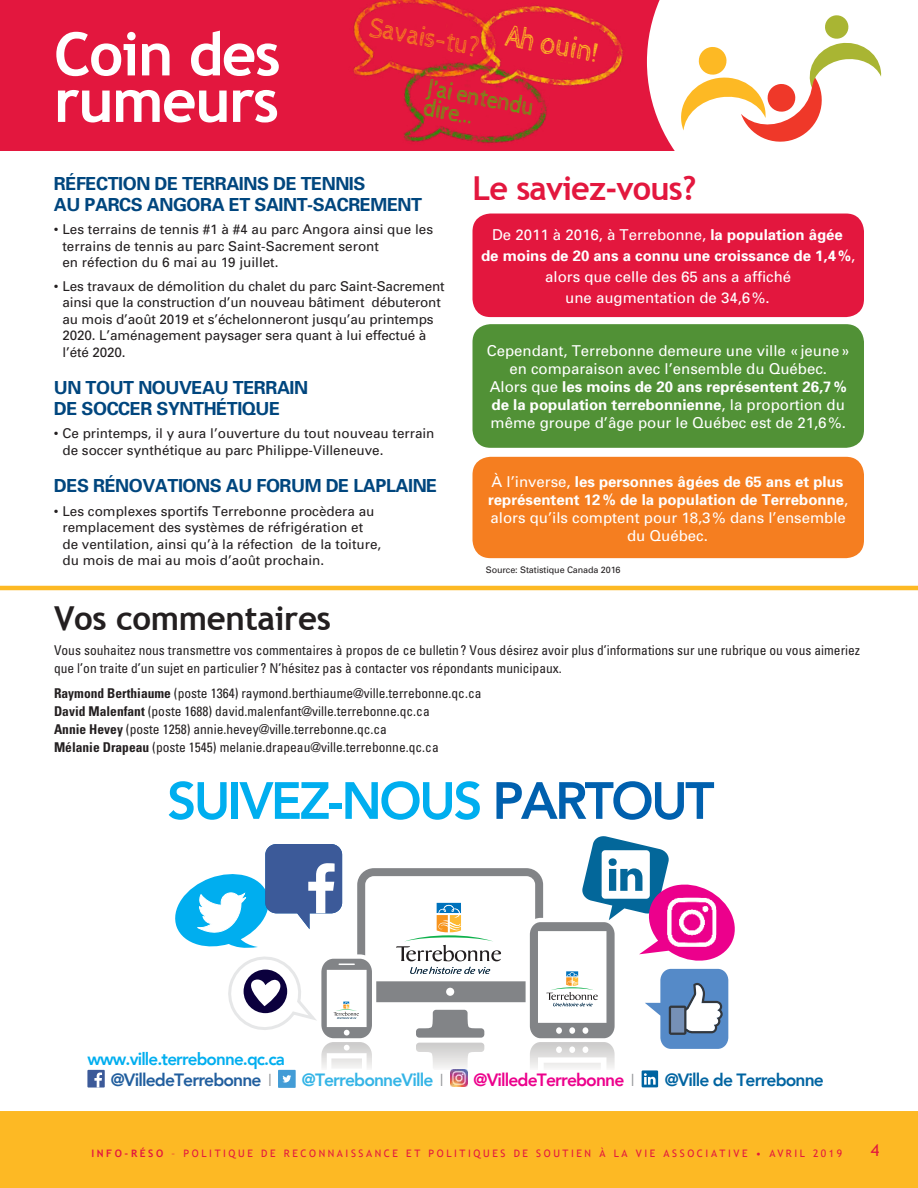
<style>
.page{position:relative;width:918px;height:1188px;background:#fff}
.page>*{position:absolute;margin:0;border:0;box-sizing:border-box;transform-origin:0 0}
.t1{font:700 60px/46.5px "Trebuchet MS";letter-spacing:-.025em;color:#fff}
.t2{font:800 51.9px "Avenir";letter-spacing:-.05em;color:#00aeef}
.t3{font:700 33px "Trebuchet MS";letter-spacing:-.01em;color:#231f20}
.t4{font:700 33px "Trebuchet MS";letter-spacing:-.025em;color:#e3173e}
.t5{font:31.65px "Cabin Sketch";color:#fdb924;scale:.88 1}
.t6{font:28.95px "Cabin Sketch";color:#f57e20;scale:.88 1}
.t7{font:25.65px/20px "Cabin Sketch";color:#5fa510;scale:.88 1}
.t8{font:700 18px/21px "Univers";letter-spacing:-.025em;color:#00467e}
.t9{font:800 17.7px "Avenir";letter-spacing:-.05em;color:#215e9e}
.t10{font:800 17.7px "Avenir";letter-spacing:-.05em;color:#ec008c}
.t11{font:800 17.7px "Avenir";letter-spacing:-.05em;color:#0064a1}
.t12{font:800 17.7px "Avenir";letter-spacing:-.05em;color:#34b4e6}
.t13{font:800 17.25px "Avenir";letter-spacing:-.05em;color:#00aeef}
.t14{font:16.5px "Trebuchet MS";color:#e3173e}
.t15{font:15px/18px "Univers";color:#fff;text-align:center}
.t16{font:700 15px/18px "Univers";color:#fff;text-align:center}
.t17{font:13.5px/16.5px "Univers";color:#231f20}
.t18{font:condensed 13.5px/18px "Univers";color:#231f20}
.t19{font:10.35px "Trebuchet MS";letter-spacing:.25em;color:#e3173e}
.t20{font:9px "Univers";letter-spacing:-.01em;color:#231f20}
.s1{font-weight:700}
.s2{font-weight:400}
.s3{color:#0060ae}
.s4{font-weight:300;font-size:17.25px;color:#97999c}
</style>
<div class="page">
<div style="left:0;top:0;width:918px;height:151px;background:#e3173e"></div>
<svg style="left:647px;top:0;width:271px;height:223px"></svg>
<div style="left:0;top:1110px;width:918px;height:78px;background:#fdb924"></div>
<img style="left:353px;top:0;width:270px;height:143px">
<svg style="left:678px;top:14px;width:203px;height:134px;background:#f8e5d0"></svg>
<hr style="left:0;top:1108px;width:918px;height:3px;background:#fff">
<div style="left:472px;top:214px;width:392px;height:103px;background:#e3173e;border-radius:18px"></div>
<div style="left:472px;top:324px;width:392px;height:124px;background:#519136;border-radius:18px"></div>
<div style="left:472px;top:457px;width:392px;height:101px;background:#f57e20;border-radius:18px"></div>
<hr style="left:0;top:586px;width:918px;height:4px;background:#fdb924">
<div style="left:88px;top:1070px;width:17px;height:17px;background:#3c5a99"></div>
<svg style="left:94px;top:1073px;width:8px;height:14px"></svg>
<div style="left:279px;top:1070px;width:17px;height:17px;background:#439cd6"></div>
<img style="left:450px;top:1085px;width:17px;height:2px">
<div style="left:642px;top:1070px;width:16px;height:17px;background:#0064a1"></div>
<svg style="left:175px;top:836px;width:560px;height:249px"></svg>
<h1 class="t1" style="left:54px;top:31px;width:228px">Coin des rumeurs</h1>
<h3 class="t6" style="left:373px;top:11px;width:129px;rotate:11deg">Savais-tu?</h3>
<h3 class="t5" style="left:510px;top:18px;width:108px;rotate:11deg">Ah ouin!</h3>
<h3 class="t7" style="left:430px;top:78px;width:125px;rotate:11deg">J’ai entendu dire...</h3>
<h3 class="t8" style="left:54px;top:173px;width:370px">RÉFECTION DE TERRAINS DE TENNIS<br>AU PARCS ANGORA ET SAINT-SACREMENT</h3>
<p class="t17" style="left:62px;top:221px;width:372px;text-indent:-8px">• Les terrains de tennis #1 à #4 au parc Angora ainsi que les terrains de tennis au parc Saint-Sacrement seront<br>en réfection du 6 mai au 19 juillet.</p>
<p class="t17" style="left:62px;top:277px;width:384px;text-indent:-8px">• Les travaux de démolition du chalet du parc Saint-Sacrement ainsi que la construction d’un nouveau bâtiment débuteront au mois d’août 2019 et s’échelonneront jusqu’au printemps 2020. L’aménagement paysager sera quant à lui effectué à l’été 2020.</p>
<h3 class="t8" style="left:54px;top:377px;width:256px">UN TOUT NOUVEAU TERRAIN<br>DE SOCCER SYNTHÉTIQUE</h3>
<p class="t17" style="left:62px;top:425px;width:374px;text-indent:-8px">• Ce printemps, il y aura l’ouverture du tout nouveau terrain de soccer synthétique au parc Philippe-Villeneuve.</p>
<h3 class="t8" style="left:54px;top:475px;width:385px">DES RÉNOVATIONS AU FORUM DE LAPLAINE</h3>
<p class="t17" style="left:62px;top:502px;width:320px;text-indent:-8px">• Les complexes sportifs Terrebonne procèdera au remplacement des systèmes de réfrigération et de ventilation, ainsi qu’à la réfection de la toiture, du mois de mai au mois d’août prochain.</p>
<h3 class="t4" style="left:472px;top:167px;width:225px">Le saviez-vous?</h3>
<p class="t15" style="left:481px;top:224px;width:376px;line-height:21px">De 2011 à 2016, à Terrebonne, <span class="s1">la population âgée<br>de moins de 20 ans a connu une croissance de 1,4%</span>, alors que celle des 65 ans a affiché<br>une augmentation de 34,6%.</p>
<p class="t15" style="left:487px;top:341px;width:365px">Cependant, Terrebonne demeure une ville «jeune» en comparaison avec l’ensemble du Québec.<br>Alors que <span class="s1">les moins de 20 ans représentent 26,7% de la population terrebonnienne</span>, la proportion du même groupe d’âge pour le Québec est de 21,6%.</p>
<p class="t16" style="left:488px;top:472px;width:362px"><span class="s2">À l’inverse,</span> les personnes âgées de 65 ans et plus représentent 12% de la population de Terrebonne<span class="s2">, alors qu’ils comptent pour 18,3% dans l’ensemble du Québec.</span></p>
<p class="t20" style="left:486px;top:564px;width:136px">Source: Statistique Canada 2016</p>
<h3 class="t3" style="left:54px;top:598px;width:278px">Vos commentaires</h3>
<p class="t18" style="left:54px;top:641px;width:808px">Vous souhaitez nous transmettre vos commentaires à propos de ce bulletin? Vous désirez avoir plus d’informations sur une rubrique ou vous aimeriez que l’on traite d’un sujet en particulier ? N’hésitez pas à contacter vos répondants municipaux.</p>
<p class="t18" style="left:54px;top:683px;width:429px"><span class="s1">Raymond Berthiaume</span> (poste 1364) raymond.berthiaume@ville.terrebonne.qc.ca <span class="s1">David Malenfant</span> (poste 1688) david.malenfant@ville.terrebonne.qc.ca<br><span class="s1">Annie Hevey</span> (poste 1258) annie.hevey@ville.terrebonne.qc.ca<br><span class="s1">Mélanie Drapeau</span> (poste 1545) melanie.drapeau@ville.terrebonne.qc.ca</p>
<h2 class="t2" style="left:167px;top:760px;width:549px">SUIVEZ-NOUS <span class="s3">PARTOUT</span></h2>
<p class="t13" style="left:88px;top:1045px;width:199px">www.ville.terrebonne.qc.ca</p>
<h3 class="t9" style="left:111px;top:1066px;width:163px">@VilledeTerrebonne <span class="s4">I</span></h3>
<h3 class="t12" style="left:302px;top:1066px;width:144px">@TerrebonneVille <span class="s4">I</span></h3>
<h3 class="t10" style="left:474px;top:1066px;width:163px">@VilledeTerrebonne <span class="s4">I</span></h3>
<h3 class="t11" style="left:665px;top:1066px;width:161px">@Ville de Terrebonne</h3>
<p class="t19" style="left:91px;top:1147px;width:752px"><span class="s1">INFO-RÉSO</span> – POLITIQUE DE RECONNAISSANCE ET POLITIQUES DE SOUTIEN À LA VIE ASSOCIATIVE • AVRIL 2019</p>
<p class="t14" style="left:871px;top:1140px;width:10px">4</p>
</div>
